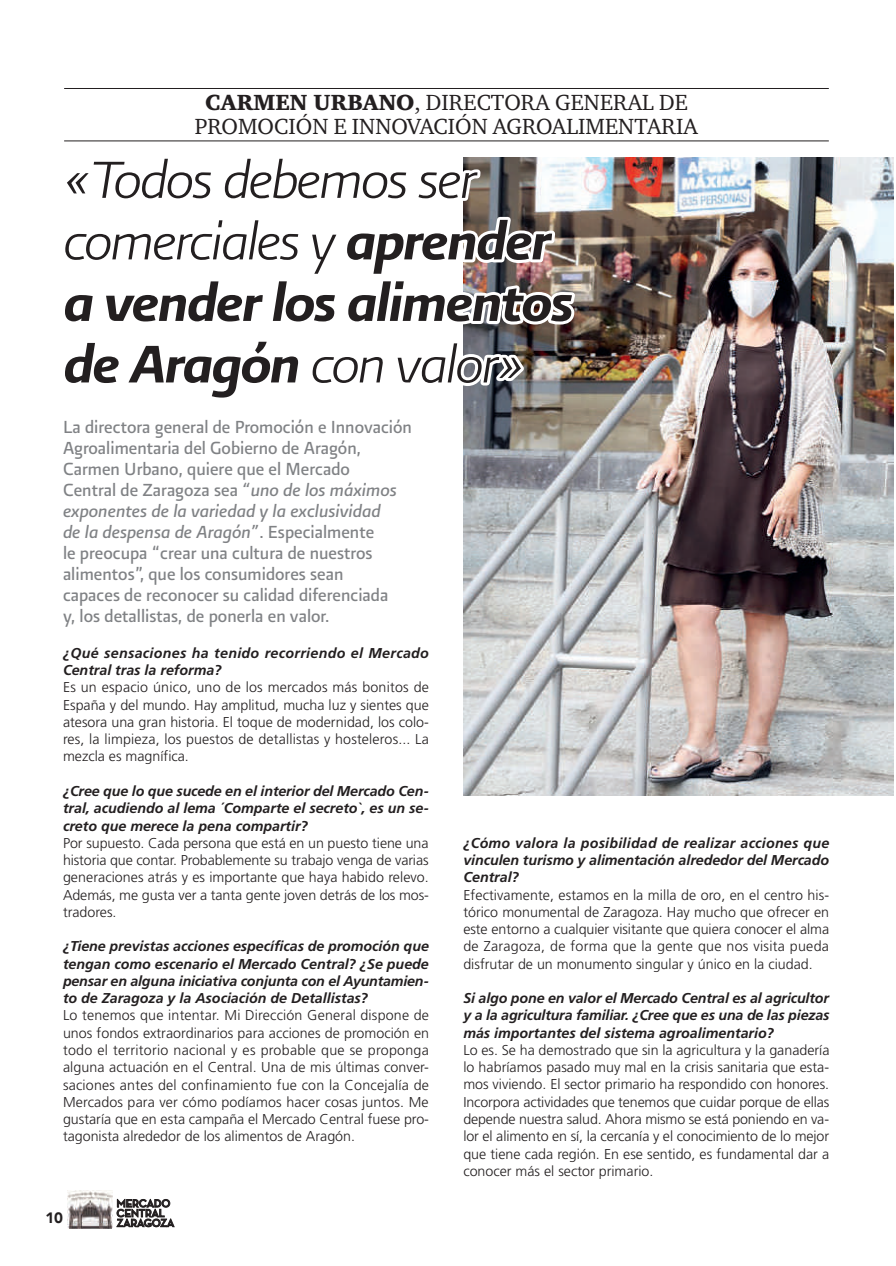
<style>
.page{position:relative;width:896px;height:1266px;background:#fff}
.page>*{position:absolute;margin:0;border:0;box-sizing:border-box;transform-origin:0 0}
.t1{font:italic 63px/61.5px "Presidencia Fina";letter-spacing:-.03em;color:#231f20}
.t2{font:italic 63px "Presidencia Firme";letter-spacing:-.03em;color:#231f20}
.t3{font:22.5px/24px "Charter ITC Std";letter-spacing:.005em;color:#231f20;text-align:center}
.t4{font:21px/21px "Presidencia Base";color:#808285;scale:.95 1}
.t5{font:900 15px "Avenir";color:#231f20}
.t6{font:300 14.25px/17.2px "Frutiger LT Std";color:#231f20;text-align:justify}
.t7{font:italic 700 14.25px/17.2px "Frutiger LT Std";color:#231f20;text-align:justify}
.t8{font:italic 700 14.25px/17.2px "Frutiger LT Std";letter-spacing:.02em;color:#231f20}
.t9{font:700 11.25px/9.8px "Neutra Disp";color:#231f20}
.s1{font-weight:900}
.s2{font-family:"Presidencia Firme"}
.s3{font-style:italic}
</style>
<div class="page">
<svg style="left:117px;top:1198px;width:57px;height:28px"></svg>
<img style="left:67px;top:1190px;width:45px;height:37px">
<img style="left:463px;top:157px;width:430px;height:638px">
<svg style="left:64px;top:141px;width:515px;height:351px"></svg>
<hr style="left:64px;top:88px;width:764px;height:1px;background:#231f20">
<hr style="left:64px;top:140px;width:764px;height:1px;background:#231f20">
<h2 class="t3" style="left:195px;top:90px;width:504px"><span class="s1">CARMEN URBANO</span>, DIRECTORA GENERAL DE<br>PROMOCIÓN E INNOVACIÓN AGROALIMENTARIA</h2>
<h1 class="t1" style="left:63px;top:148px;width:489px">«Todos debemos ser comerciales y <span class="s2">aprender</span></h1>
<h1 class="t2" style="left:63px;top:267px;width:512px">a vender los alimentos</h1>
<h1 class="t1" style="left:63px;top:333px;width:462px"><span class="s2">de Aragón</span> con valor»</h1>
<p class="t4" style="left:63px;top:416px;width:369px">La directora general de Promoción e Innovación Agroalimentaria del Gobierno de Aragón, Carmen Urbano, quiere que el Mercado<br>Central de Zaragoza sea <span class="s3">“uno de los máximos exponentes de la variedad y la exclusividad<br>de la despensa de Aragón”</span>. Especialmente<br>le preocupa “crear una cultura de nuestros alimentos”, que los consumidores sean<br>capaces de reconocer su calidad diferenciada<br>y, los detallistas, de ponerla en valor.</p>
<p class="t8" style="left:63px;top:644px;width:367px">¿Qué sensaciones ha tenido recorriendo el Mercado<br>Central tras la reforma?</p>
<p class="t6" style="left:63px;top:679px;width:367px">Es un espacio único, uno de los mercados más bonitos de España y del mundo. Hay amplitud, mucha luz y sientes que atesora una gran historia. El toque de modernidad, los colo&shy;res, la limpieza, los puestos de detallistas y hosteleros... La mezcla es magnífica.</p>
<p class="t7" style="left:63px;top:782px;width:367px">¿Cree que lo que sucede en el interior del Mercado Cen&shy;tral, acudiendo al lema ´Comparte el secreto`, es un se&shy;creto que merece la pena compartir?</p>
<p class="t6" style="left:63px;top:834px;width:367px">Por supuesto. Cada persona que está en un puesto tiene una historia que contar. Probablemente su trabajo venga de varias generaciones atrás y es importante que haya habido relevo.<br>Además, me gusta ver a tanta gente joven detrás de los mos&shy;tradores.</p>
<p class="t7" style="left:63px;top:937px;width:367px">¿Tiene previstas acciones específicas de promoción que tengan como escenario el Mercado Central? ¿Se puede pensar en alguna iniciativa conjunta con el Ayuntamien&shy;to de Zaragoza y la Asociación de Detallistas?</p>
<p class="t6" style="left:63px;top:1006px;width:367px">Lo tenemos que intentar. Mi Dirección General dispone de unos fondos extraordinarios para acciones de promoción en todo el territorio nacional y es probable que se proponga alguna actuación en el Central. Una de mis últimas conver&shy;saciones antes del confinamiento fue con la Concejalía de Mercados para ver cómo podíamos hacer cosas juntos. Me gustaría que en esta campaña el Mercado Central fuese pro&shy;tagonista alrededor de los alimentos de Aragón.</p>
<p class="t5" style="left:45px;top:1204px;width:19px">10</p>
<p class="t9" style="left:117px;top:1198px;width:59px">MERCADO<br>CENTRAL<br>ZARAGOZA</p>
<p class="t7" style="left:463px;top:834px;width:367px">¿Cómo valora la posibilidad de realizar acciones que vinculen turismo y alimentación alrededor del Mercado Central?</p>
<p class="t6" style="left:463px;top:886px;width:367px">Efectivamente, estamos en la milla de oro, en el centro his&shy;tórico monumental de Zaragoza. Hay mucho que ofrecer en este entorno a cualquier visitante que quiera conocer el alma de Zaragoza, de forma que la gente que nos visita pueda disfrutar de un monumento singular y único en la ciudad.</p>
<p class="t7" style="left:463px;top:989px;width:367px">Si algo pone en valor el Mercado Central es al agricultor y a la agricultura familiar. ¿Cree que es una de las piezas más importantes del sistema agroalimentario?</p>
<p class="t6" style="left:463px;top:1041px;width:367px">Lo es. Se ha demostrado que sin la agricultura y la ganadería lo habríamos pasado muy mal en la crisis sanitaria que esta&shy;mos viviendo. El sector primario ha respondido con honores.<br>Incorpora actividades que tenemos que cuidar porque de ellas depende nuestra salud. Ahora mismo se está poniendo en va&shy;lor el alimento en sí, la cercanía y el conocimiento de lo mejor que tiene cada región. En ese sentido, es fundamental dar a conocer más el sector primario.</p>
</div>
